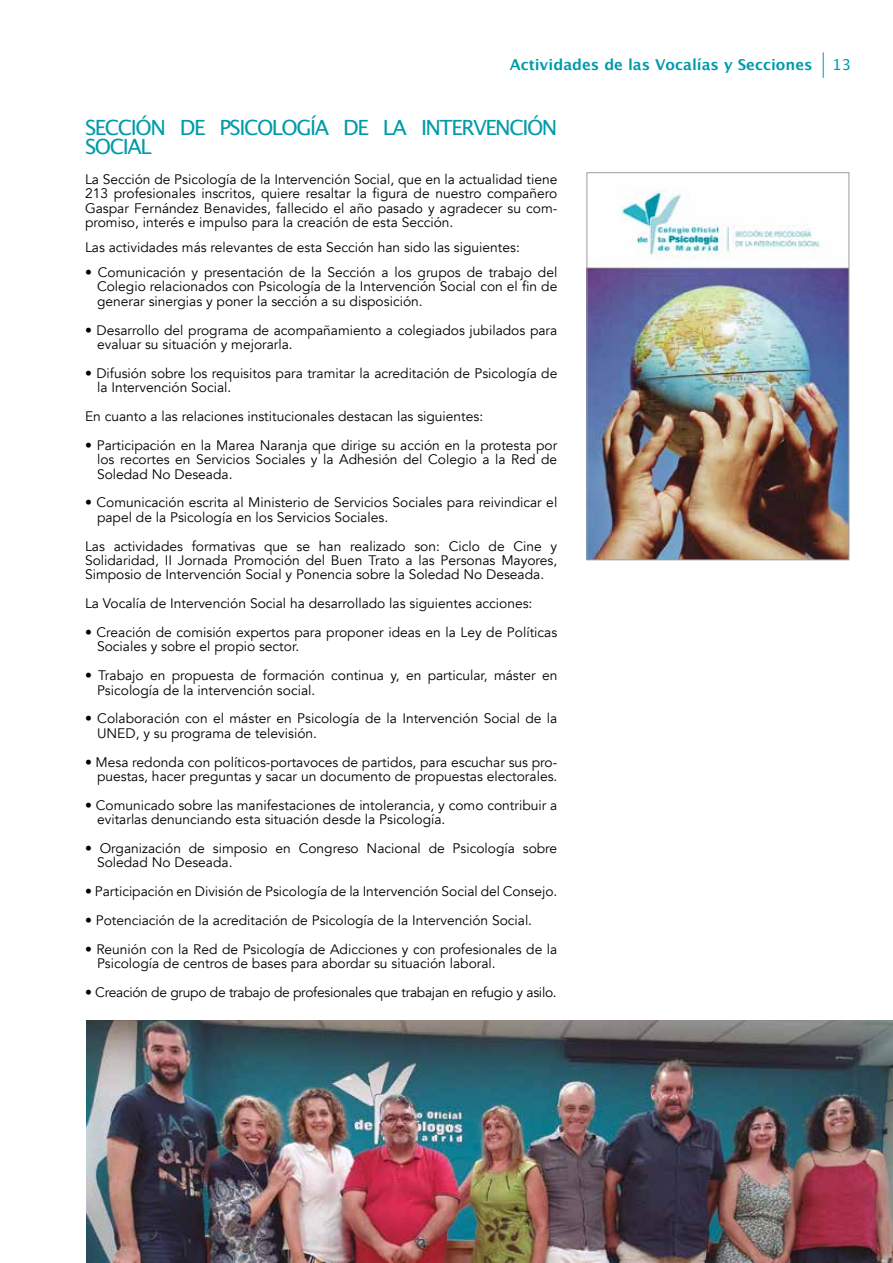
<style>
.page{position:relative;width:893px;height:1263px;background:#fff}
.page>*{position:absolute;margin:0;border:0;box-sizing:border-box;transform-origin:0 0}
.t1{font:21px/19.5px "Lucida Grande";letter-spacing:-.07em;color:#009ba9}
.t2{font:700 15px "Lucida Grande";color:#009ba9}
.t3{font:15px "Lucida Grande";color:#009ba9}
.t4{font:13.8px/14.4px "Avenir";color:#000}
.t5{font:13.8px "Avenir";letter-spacing:-.02em;color:#000}
</style>
<div class="page">
<svg style="left:823px;top:52px;width:1px;height:26px"></svg>
<img style="left:86px;top:1020px;width:807px;height:243px">
<img style="left:588px;top:189px;width:259px;height:369px">
<div style="left:586px;top:172px;width:263px;height:388px;border:1px solid #9d9d9c"></div>
<p class="t2" style="left:510px;top:53px;width:304px">Actividades de las Vocalías y Secciones</p>
<p class="t3" style="left:832px;top:56px;width:20px">13</p>
<h1 class="t1" style="left:85px;top:118px;width:474px">SECCIÓN DE PSICOLOGÍA DE LA INTERVENCIÓN<br>SOCIAL</h1>
<p class="t4" style="left:85px;top:172px;width:474px;text-align:justify">La Sección de Psicología de la Intervención Social, que en la actualidad tiene 213 profesionales inscritos, quiere resaltar la figura de nuestro compañero Gaspar Fernández Benavides, fallecido el año pasado y agradecer su com&shy;promiso, interés e impulso para la creación de esta Sección.</p>
<p class="t4" style="left:85px;top:240px;width:436px">Las actividades más relevantes de esta Sección han sido las siguientes:</p>
<p class="t4" style="left:97px;top:265px;width:462px;text-align:justify;text-indent:-12px">• Comunicación y presentación de la Sección a los grupos de trabajo del Colegio relacionados con Psicología de la Intervención Social con el fin de generar sinergias y poner la sección a su disposición.</p>
<p class="t4" style="left:97px;top:323px;width:462px;text-indent:-12px">• Desarrollo del programa de acompañamiento a colegiados jubilados para evaluar su situación y mejorarla.</p>
<p class="t4" style="left:97px;top:366px;width:462px;text-indent:-12px">• Difusión sobre los requisitos para tramitar la acreditación de Psicología de la Intervención Social.</p>
<p class="t4" style="left:85px;top:409px;width:400px">En cuanto a las relaciones institucionales destacan las siguientes:</p>
<p class="t4" style="left:97px;top:438px;width:462px;text-align:justify;text-indent:-12px">• Participación en la Marea Naranja que dirige su acción en la protesta por los recortes en Servicios Sociales y la Adhesión del Colegio a la Red de Soledad No Deseada.</p>
<p class="t4" style="left:97px;top:496px;width:462px;text-indent:-12px">• Comunicación escrita al Ministerio de Servicios Sociales para reivindicar el papel de la Psicología en los Servicios Sociales.</p>
<p class="t4" style="left:85px;top:539px;width:474px;text-align:justify">Las actividades formativas que se han realizado son: Ciclo de Cine y Solidaridad, II Jornada Promoción del Buen Trato a las Personas Mayores, Simposio de Intervención Social y Ponencia sobre la Soledad No Deseada.</p>
<p class="t4" style="left:85px;top:596px;width:449px">La Vocalía de Intervención Social ha desarrollado las siguientes acciones:</p>
<p class="t4" style="left:97px;top:625px;width:462px;text-indent:-12px">• Creación de comisión expertos para proponer ideas en la Ley de Políticas<br>Sociales y sobre el propio sector.</p>
<p class="t4" style="left:97px;top:668px;width:462px;text-indent:-12px">• Trabajo en propuesta de formación continua y, en particular, máster en<br>Psicología de la intervención social.</p>
<p class="t4" style="left:97px;top:712px;width:462px;text-indent:-12px">• Colaboración con el máster en Psicología de la Intervención Social de la<br>UNED, y su programa de televisión.</p>
<p class="t4" style="left:85px;top:755px;width:474px;text-align:right">• Mesa redonda con políticos-portavoces de partidos, para escuchar sus pro&shy;puestas, hacer preguntas y sacar un documento de propuestas electorales.</p>
<p class="t4" style="left:97px;top:798px;width:462px;text-indent:-12px">• Comunicado sobre las manifestaciones de intolerancia, y como contribuir a evitarlas denunciando esta situación desde la Psicología.</p>
<p class="t4" style="left:97px;top:841px;width:462px;text-indent:-12px">• Organización de simposio en Congreso Nacional de Psicología sobre<br>Soledad No Deseada.</p>
<p class="t4" style="left:85px;top:884px;width:474px">• Participación en División de Psicología de la Intervención Social del Consejo.</p>
<p class="t4" style="left:85px;top:913px;width:449px">• Potenciación de la acreditación de Psicología de la Intervención Social.</p>
<p class="t4" style="left:97px;top:942px;width:462px;text-indent:-12px">• Reunión con la Red de Psicología de Adicciones y con profesionales de la<br>Psicología de centros de bases para abordar su situación laboral.</p>
<p class="t5" style="left:85px;top:984px;width:473px">• Creación de grupo de trabajo de profesionales que trabajan en refugio y asilo.</p>
</div>
